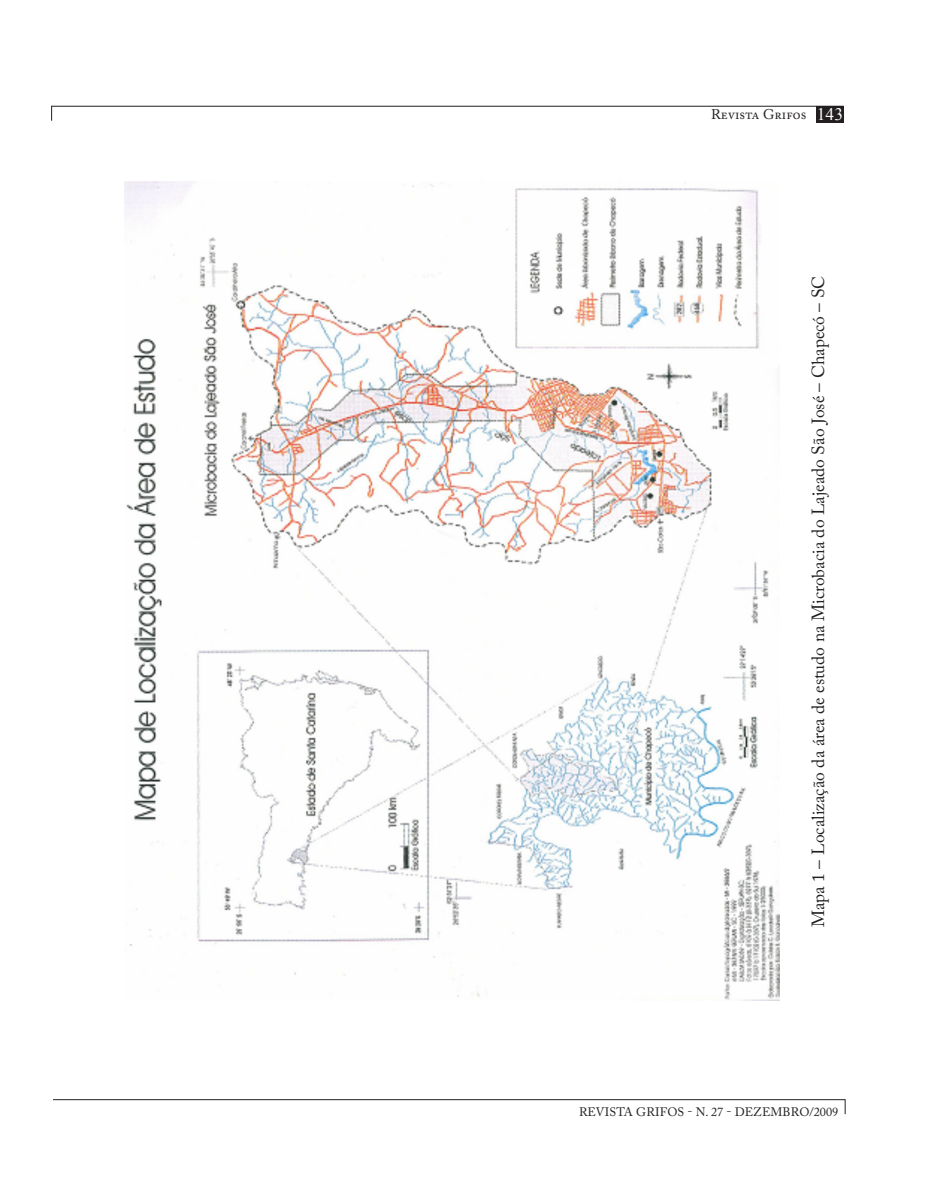
<style>
.page{position:relative;width:943px;height:1191px;background:#fff}
.page>*{position:absolute;margin:0;border:0;box-sizing:border-box;transform-origin:0 0}
.t1{font:17.5px "Adobe Caslon Pro";color:#231f20}
.t2{font:14px "Adobe Caslon Pro";color:#231f20}
.t3{font:12.25px "Adobe Caslon Pro";letter-spacing:.01em;color:#231f20}
.s1{font-family:"Times New Roman";font-size:17.5px;color:#fff}
</style>
<div class="page">
<div style="left:816px;top:106px;width:27px;height:16px;background:#231f20"></div>
<hr style="left:52px;top:106px;width:791px;height:1px;background:#231f20">
<svg style="left:51px;top:106px;width:1px;height:15px"></svg>
<hr style="left:53px;top:1099px;width:792px;height:1px;background:#231f20">
<svg style="left:844px;top:1099px;width:1px;height:15px"></svg>
<img style="left:124px;top:181px;width:655px;height:819px">
<p class="t2" style="left:711px;top:106px;width:133px">Revista Grifos <span class="s1">143</span></p>
<p class="t1" style="left:807px;top:927px;width:653px;rotate:-90deg">Mapa 1 – Localização da área de estudo na Microbacia do Lajeado São José – Chapecó – SC</p>
<p class="t3" style="left:579px;top:1104px;width:261px">REVISTA GRIFOS - n . 27 - DEZEMBRO/2009</p>
</div>
